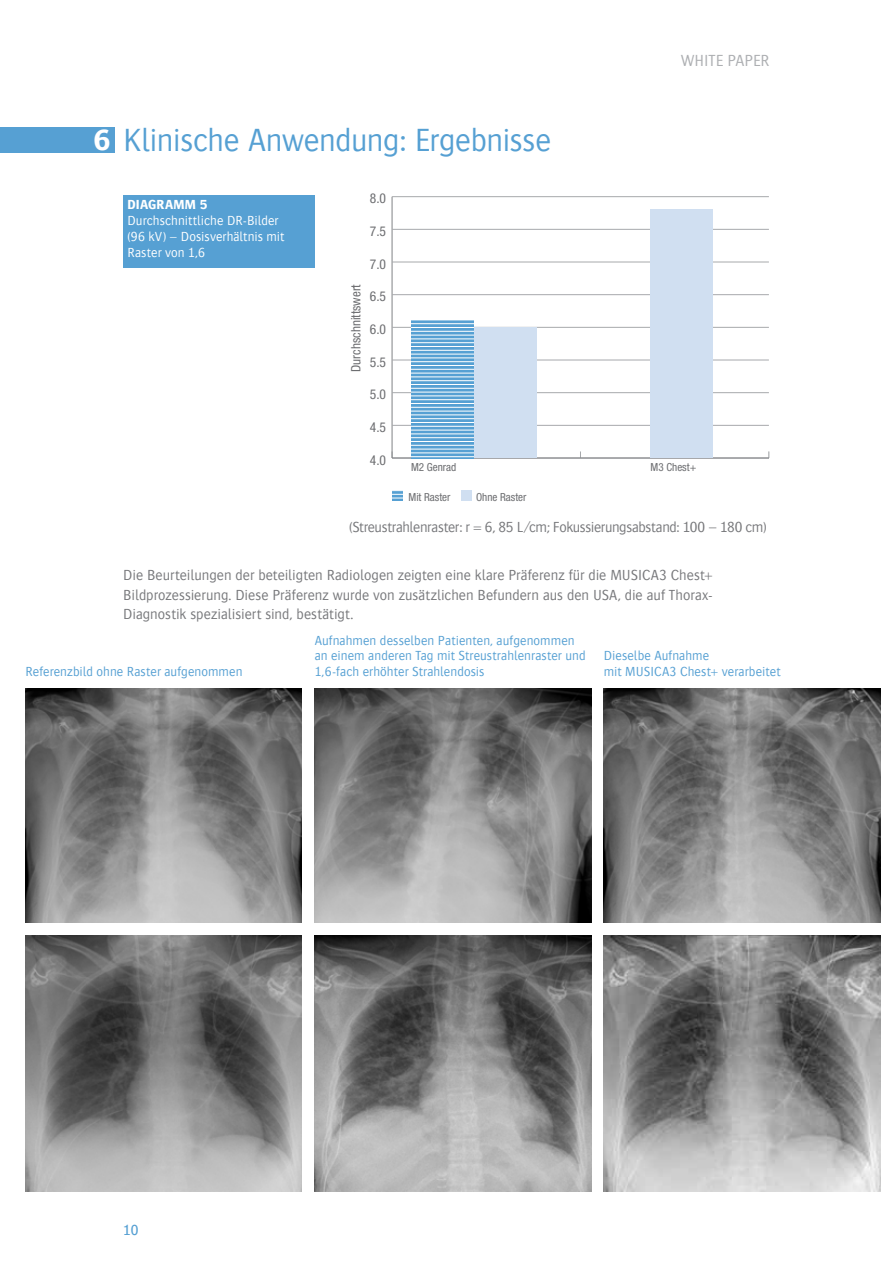
<style>
.page{position:relative;width:893px;height:1263px;background:#fff}
.page>*{position:absolute;margin:0;border:0;box-sizing:border-box;transform-origin:0 0}
.t1{font:300 33px "Bosis For Agfa";letter-spacing:-.01em;color:#56a0d3}
.t2{font:300 16.5px "Bosis For Agfa";letter-spacing:-.005em;color:#adafb2}
.t3{font:300 15px/19.5px "Bosis For Agfa";letter-spacing:-.01em;color:#77787b;text-align:justify}
.t4{font:500 15px "Bosis For Agfa";color:#56a0d3}
.t5{font:condensed 13.65px "Helvetica Neue LT Std";color:#6d6e71}
.t6{font:300 13.5px/15.8px "Bosis For Agfa";letter-spacing:.005em;color:#56a0d3}
.t7{font:300 13.5px/15.8px "Bosis For Agfa";letter-spacing:.005em;color:#fff}
.t8{font:700 13.5px "Bosis For Agfa";letter-spacing:.01em;color:#fff}
.t9{font:condensed 12.9px "Helvetica Neue LT Std";color:#6d6e71}
.t10{font:condensed 11.1px "Helvetica Neue LT Std";color:#6d6e71}
.s1{font-weight:700;font-size:30px;color:#fff}
</style>
<div class="page">
<div style="left:0;top:127px;width:115px;height:25px;background:#56a0d3"></div>
<hr style="left:392px;top:458px;width:377px;height:1px;background:#a7a9ac">
<hr style="left:392px;top:197px;width:1px;height:261px;background:#808285">
<hr style="left:392px;top:457px;width:377px;height:1px;background:#808285">
<hr style="left:392px;top:425px;width:377px;height:1px;background:#a7a9ac">
<hr style="left:392px;top:392px;width:377px;height:1px;background:#a7a9ac">
<hr style="left:392px;top:360px;width:377px;height:1px;background:#a7a9ac">
<hr style="left:392px;top:327px;width:377px;height:1px;background:#a7a9ac">
<hr style="left:392px;top:294px;width:377px;height:1px;background:#a7a9ac">
<hr style="left:392px;top:262px;width:377px;height:1px;background:#a7a9ac">
<hr style="left:392px;top:229px;width:377px;height:1px;background:#a7a9ac">
<hr style="left:392px;top:196px;width:377px;height:1px;background:#a7a9ac">
<div style="left:650px;top:210px;width:63px;height:248px;background:#d0dff1"></div>
<div style="left:474px;top:327px;width:63px;height:131px;background:#d0dff1"></div>
<svg style="left:411px;top:321px;width:63px;height:137px;background:#82b9de"></svg>
<svg style="left:392px;top:490px;width:11px;height:11px"></svg>
<div style="left:461px;top:490px;width:10px;height:11px;background:#d0dff1"></div>
<div style="left:123px;top:196px;width:192px;height:72px;background:#56a0d3"></div>
<img style="left:26px;top:689px;width:276px;height:234px">
<img style="left:315px;top:689px;width:276px;height:234px">
<img style="left:604px;top:689px;width:276px;height:234px">
<img style="left:26px;top:935px;width:276px;height:257px">
<img style="left:315px;top:935px;width:276px;height:257px">
<img style="left:604px;top:935px;width:276px;height:257px">
<h1 class="t1" style="left:94px;top:123px;width:459px"><span class="s1">6</span> Klinische Anwendung: Ergebnisse</h1>
<p class="t8" style="left:128px;top:197px;width:81px">DIAGRAMM 5</p>
<p class="t7" style="left:128px;top:213px;width:158px">Durchschnittliche DR-Bilder (96 kV) – Dosisverhältnis mit<br>Raster von 1,6</p>
<p class="t9" style="left:348px;top:372px;width:89px;rotate:-90deg">Durchschnittswert</p>
<p class="t5" style="left:370px;top:191px;width:18px">8.0</p>
<p class="t5" style="left:370px;top:223px;width:18px">7.5</p>
<p class="t5" style="left:370px;top:256px;width:18px">7.0</p>
<p class="t5" style="left:370px;top:289px;width:18px">6.5</p>
<p class="t5" style="left:370px;top:321px;width:18px">6.0</p>
<p class="t5" style="left:370px;top:354px;width:18px">5.5</p>
<p class="t5" style="left:370px;top:387px;width:18px">5.0</p>
<p class="t5" style="left:370px;top:419px;width:18px">4.5</p>
<p class="t5" style="left:370px;top:452px;width:18px">4.0</p>
<p class="t10" style="left:411px;top:461px;width:47px">M2 Genrad</p>
<p class="t10" style="left:409px;top:491px;width:43px">Mit Raster</p>
<p class="t10" style="left:476px;top:491px;width:52px">Ohne Raster</p>
<p class="t2" style="left:681px;top:52px;width:90px">WHITE PAPER</p>
<p class="t10" style="left:651px;top:461px;width:47px">M3 Chest+</p>
<p class="t3" style="left:349px;top:517px;width:419px">(Streustrahlenraster: r = 6, 85 L/cm; Fokussierungsabstand: 100 – 180 cm)</p>
<p class="t3" style="left:123px;top:566px;width:591px">Die Beurteilungen der beteiligten Radiologen zeigten eine klare Präferenz für die MUSICA3 Chest+ Bildprozessierung. Diese Präferenz wurde von zusätzlichen Befundern aus den USA, die auf Thorax-Diagnostik spezialisiert sind, bestätigt.</p>
<p class="t6" style="left:26px;top:664px;width:219px">Referenzbild ohne Raster aufgenommen</p>
<p class="t6" style="left:315px;top:632px;width:272px">Aufnahmen desselben Patienten, aufgenommen an einem anderen Tag mit Streustrahlenraster und<br>1,6-fach erhöhter Strahlendosis</p>
<p class="t6" style="left:604px;top:648px;width:178px">Dieselbe Aufnahme<br>mit MUSICA3 Chest+ verarbeitet</p>
<p class="t4" style="left:123px;top:1222px;width:17px">10</p>
</div>
